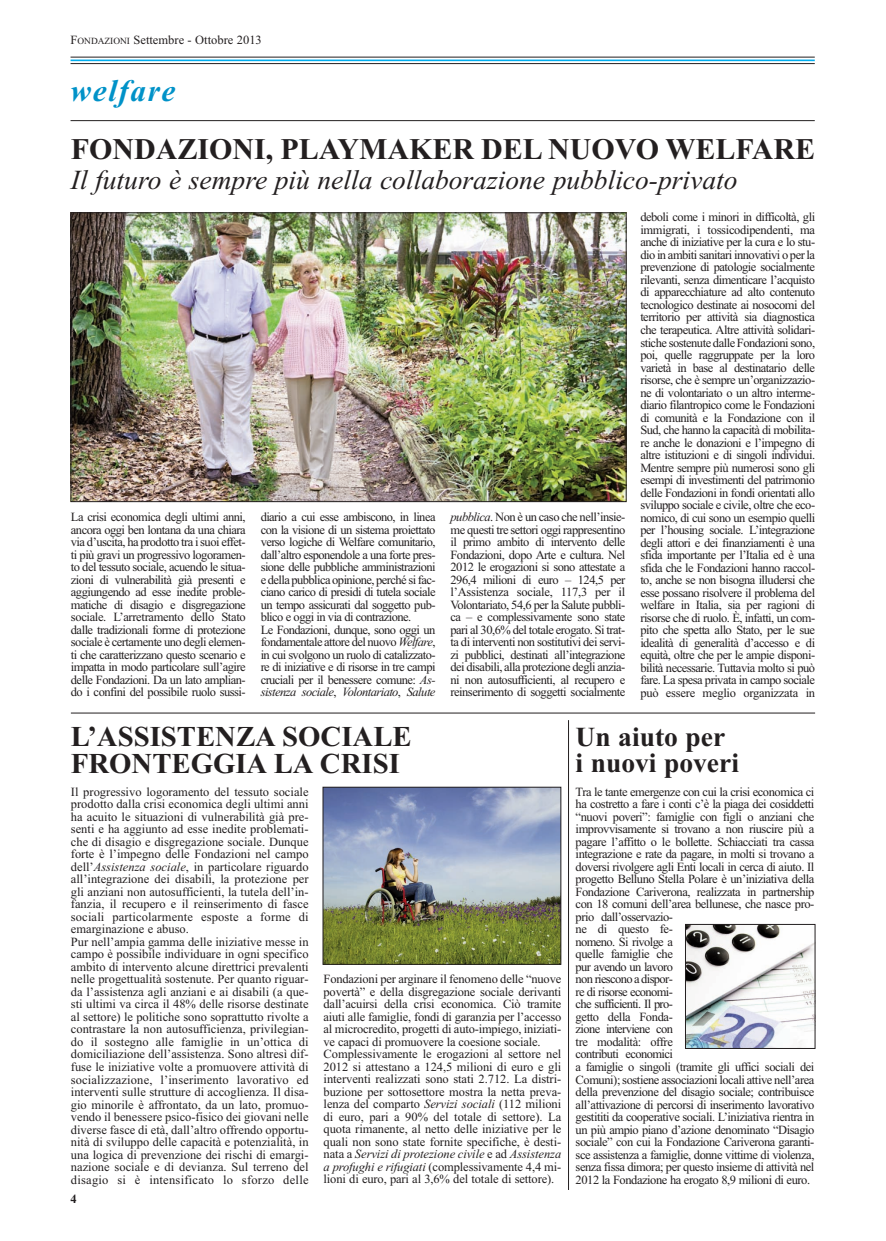
<style>
.page{position:relative;width:886px;height:1241px;background:#fff}
.page>*{position:absolute;margin:0;border:0;box-sizing:border-box;transform-origin:0 0}
.t1{font:italic 700 31.25px "Times New Roman";letter-spacing:.05em;color:#0092c8}
.t2{font:700 30px "Times New Roman";color:#231f20}
.t3{font:700 28.75px/26.2px "Times New Roman";color:#231f20}
.t4{font:italic 27.5px "Times New Roman";color:#231f20}
.t5{font:700 27.5px/26.2px "Times New Roman";color:#231f20}
.t6{font:12.5px/12.5px "Times New Roman";letter-spacing:-.015em;color:#231f20;text-align:justify}
.t7{font:12.5px/12.5px "Times New Roman";letter-spacing:-.035em;color:#231f20}
.t8{font:12.5px/12.5px "Times New Roman";letter-spacing:-.045em;color:#231f20}
.t9{font:700 12.5px "Times New Roman";color:#231f20}
.s1{font-size:9.38px}
.s2{font-style:italic}
</style>
<div class="page">
<hr style="left:71px;top:60px;width:744px;height:1px;background:#00aeef">
<hr style="left:71px;top:57px;width:744px;height:1px;background:#231f20">
<hr style="left:71px;top:63px;width:744px;height:1px;background:#231f20">
<hr style="left:71px;top:120px;width:744px;height:1px;background:#231f20">
<img style="left:73px;top:215px;width:551px;height:284px">
<div style="left:71px;top:213px;width:555px;height:288px;border:1px solid #231f20"></div>
<hr style="left:71px;top:712px;width:744px;height:1px;background:#231f20">
<hr style="left:568px;top:720px;width:1px;height:469px;background:#231f20">
<img style="left:325px;top:789px;width:234px;height:173px">
<div style="left:323px;top:787px;width:238px;height:177px;border:1px solid #231f20"></div>
<img style="left:687px;top:926px;width:126px;height:120px">
<div style="left:685px;top:924px;width:130px;height:124px;border:1px solid #231f20"></div>
<p class="t6" style="left:71px;top:35px;width:193px">F<span class="s1">ONDAZIONI</span> Settembre - Ottobre 2013</p>
<h1 class="t1" style="left:71px;top:79px;width:106px">welfare</h1>
<h2 class="t2" style="left:71px;top:139px;width:746px">FONDAZIONI, PLAYMAKER DEL NUOVO WELFARE</h2>
<h3 class="t4" style="left:71px;top:170px;width:668px">Il futuro è sempre più nella collaborazione pubblico-privato</h3>
<p class="t6" style="left:71px;top:512px;width:176px">La crisi economica degli ultimi anni, ancora oggi ben lontana da una chiara via d’uscita, ha prodotto tra i suoi effet&shy;ti più gravi un progressivo logoramen&shy;to del tessuto sociale, acuendo le situa&shy;zioni di vulnerabilità già presenti e aggiungendo ad esse inedite proble&shy;matiche di disagio e disgregazione sociale. L’arretramento dello Stato dalle tradizionali forme di protezione sociale è certamente uno degli elemen&shy;ti che caratterizzano questo scenario e impatta in modo particolare sull’agire delle Fondazioni. Da un lato amplian&shy;do i confini del possibile ruolo sussi-</p>
<p class="t8" style="left:261px;top:512px;width:176px">diario a cui esse ambiscono, in linea con la visione di un sistema proiettato verso logiche di Welfare comunitario, dall’altro esponendole a una forte pres&shy;sione delle pubbliche amministrazioni e della pubblica opinione, perché si fac&shy;ciano carico di presidi di tutela sociale un tempo assicurati dal soggetto pub&shy;blico e oggi in via di contrazione.<br>Le Fondazioni, dunque, sono oggi un fondamentale attore del nuovo <span class="s2">Welfare</span>, in cui svolgono un ruolo di catalizzato&shy;re di iniziative e di risorse in tre campi cruciali per il benessere comune: <span class="s2">As - sistenza sociale</span>, <span class="s2">Volontariato</span>, <span class="s2">Salute</span></p>
<p class="t6" style="left:450px;top:512px;width:176px"><span class="s2">pubblica</span>. Non è un caso che nell’insie&shy;me questi tre settori oggi rappresentino il primo ambito di intervento delle Fondazioni, dopo Arte e cultura. Nel 2012 le erogazioni si sono attestate a 296,4 milioni di euro – 124,5 per l’Assistenza sociale, 117,3 per il Volontariato, 54,6 per la Salute pubbli&shy;ca – e complessivamente sono state pari al 30,6% del totale erogato. Si trat&shy;ta di interventi non sostitutivi dei servi&shy;zi pubblici, destinati all’integrazione dei disabili, alla protezione degli anzia&shy;ni non autosufficienti, al recupero e reinserimento di soggetti socialmente</p>
<p class="t6" style="left:640px;top:212px;width:176px">deboli come i minori in difficoltà, gli immigrati, i tossicodipendenti, ma anche di iniziative per la cura e lo stu&shy;dio in ambiti sanitari innovativi o per la prevenzione di patologie socialmente rilevanti, senza dimenticare l’acquisto di apparecchiature ad alto contenuto tecnologico destinate ai nosocomi del territorio per attività sia diagnostica che terapeutica. Altre attività solidari&shy;stiche sostenute dalle Fondazioni sono, poi, quelle raggruppate per la loro varietà in base al destinatario delle risorse, che è sempre un’organizzazio&shy;ne di volontariato o un altro interme&shy;diario filantropico come le Fondazioni di comunità e la Fondazione con il Sud, che hanno la capacità di mobilita&shy;re anche le donazioni e l’impegno di altre istituzioni e di singoli individui.<br>Mentre sempre più numerosi sono gli esempi di investimenti del patrimonio delle Fondazioni in fondi orientati allo sviluppo sociale e civile, oltre che eco&shy;nomico, di cui sono un esempio quelli per l’housing sociale. L’integrazione degli attori e dei finanziamenti è una sfida importante per l’Italia ed è una sfida che le Fondazioni hanno raccol&shy;to, anche se non bisogna illudersi che esse possano risolvere il problema del welfare in Italia, sia per ragioni di risorse che di ruolo. È, infatti, un com&shy;pito che spetta allo Stato, per le sue idealità di generalità d’accesso e di equità, oltre che per le ampie disponi&shy;bilità necessarie. Tuttavia molto si può fare. La spesa privata in campo sociale può essere meglio organizzata in</p>
<h3 class="t3" style="left:71px;top:726px;width:342px">L’ASSISTENZA SOCIALE<br>FRONTEGGIA LA CRISI</h3>
<p class="t6" style="left:71px;top:786px;width:239px;text-align:left">Il progressivo logoramento del tessuto sociale prodotto dalla crisi economica degli ultimi anni ha acuito le situazioni di vulnerabilità già pre&shy;senti e ha aggiunto ad esse inedite problemati&shy;che di disagio e disgregazione sociale. Dunque forte è l’impegno delle Fondazioni nel campo dell’<span class="s2">Assistenza sociale</span>, in particolare riguardo all’integrazione dei disabili, la protezione per gli anziani non autosufficienti, la tutela dell’in&shy;fanzia, il recupero e il reinserimento di fasce sociali particolarmente esposte a forme di emarginazione e abuso.<br>Pur nell’ampia gamma delle iniziative messe in campo è possibile individuare in ogni specifico ambito di intervento alcune direttrici prevalenti nelle progettualità sostenute. Per quanto riguar&shy;da l’assistenza agli anziani e ai disabili (a que&shy;sti ultimi va circa il 48% delle risorse destinate al settore) le politiche sono soprattutto rivolte a contrastare la non autosufficienza, privilegian&shy;do il sostegno alle famiglie in un’ottica di domiciliazione dell’assistenza. Sono altresì dif&shy;fuse le iniziative volte a promuovere attività di socializzazione, l’inserimento lavorativo ed interventi sulle strutture di accoglienza. Il disa&shy;gio minorile è affrontato, da un lato, promuo&shy;vendo il benessere psico-fisico dei giovani nelle diverse fasce di età, dall’altro offrendo opportu&shy;nità di sviluppo delle capacità e potenzialità, in una logica di prevenzione dei rischi di emargi&shy;nazione sociale e di devianza. Sul terreno del disagio si è intensificato lo sforzo delle</p>
<p class="t9" style="left:71px;top:1194px;width:8px">4</p>
<p class="t6" style="left:324px;top:973px;width:239px;text-align:left">Fondazioni per arginare il fenomeno delle “nuove povertà” e della disgregazione sociale derivanti dall’acuirsi della crisi economica. Ciò tramite aiuti alle famiglie, fondi di garanzia per l’accesso al microcredito, progetti di auto-impiego, iniziati&shy;ve capaci di promuovere la coesione sociale.<br>Complessivamente le erogazioni al settore nel 2012 si attestano a 124,5 milioni di euro e gli interventi realizzati sono stati 2.712. La distri&shy;buzione per sottosettore mostra la netta preva&shy;lenza del comparto <span class="s2">Servizi sociali</span> (112 milioni di euro, pari a 90% del totale di settore). La quota rimanente, al netto delle iniziative per le quali non sono state fornite specifiche, è desti&shy;nata a <span class="s2">Servizi di protezione civile</span> e ad <span class="s2">Assistenza a profughi e rifugiati</span> (complessivamente 4,4 mi - lioni di euro, pari al 3,6% del totale di settore).</p>
<h3 class="t5" style="left:576px;top:726px;width:165px">Un aiuto per i nuovi poveri</h3>
<p class="t7" style="left:576px;top:786px;width:240px">Tra le tante emergenze con cui la crisi economica ci ha costretto a fare i conti c’è la piaga dei cosiddetti “nuovi poveri”: famiglie con figli o anziani che improvvisamente si trovano a non riuscire più a pagare l’affitto o le bollette. Schiacciati tra cassa integrazione e rate da pagare, in molti si trovano a doversi rivolgere agli Enti locali in cerca di aiuto. Il progetto Belluno Stella Polare è un’iniziativa della Fondazione Cariverona, realizzata in partnership con 18 comuni dell’area bellunese, che nasce pro&shy;prio dall’osservazio-<br>ne di questo fe -<br>nomeno. Si rivolge a<br>quelle famiglie che<br>pur avendo un lavoro<br>non riescono a dispor-<br>re di risorse economi-<br>che sufficienti. Il pro-<br>getto della Fonda -<br>zione interviene con<br>tre modalità: offre<br>contributi economici<br>a famiglie o singoli (tramite gli uffici sociali dei Comuni); sostiene associazioni locali attive nell’area della prevenzione del disagio sociale; contribuisce all’attivazione di percorsi di inserimento lavorativo gestititi da cooperative sociali. L’iniziativa rientra in un più ampio piano d’azione denominato “Disagio sociale” con cui la Fondazione Cariverona garanti&shy;sce assistenza a famiglie, donne vittime di violenza, senza fissa dimora; per questo insieme di attività nel 2012 la Fondazione ha erogato 8,9 milioni di euro.</p>
</div>
